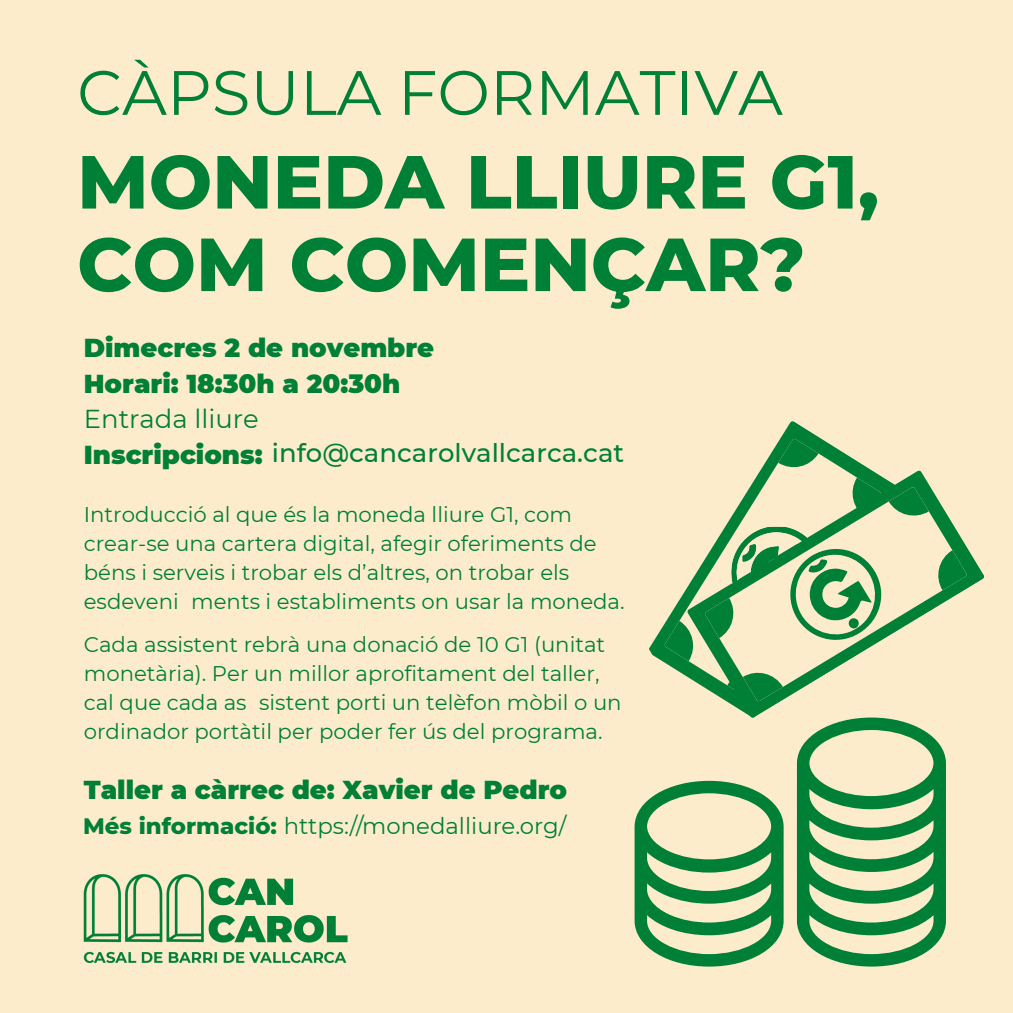
<style>
.page{position:relative;width:1013px;height:1013px;background:#fff}
.page>*{position:absolute;margin:0;border:0;box-sizing:border-box;transform-origin:0 0}
.t1{font:800 75px/82.5px "Montserrat";color:#008037}
.t2{font:62.5px "Montserrat";color:#008037}
.t3{font:900 25.88px/35.6px "Montserrat";color:#008037}
.t4{font:500 25.88px/33.5px "Montserrat";color:#008037}
.t5{font:22.75px "Montserrat";color:#008037}
.t6{font:21.25px/29.1px "Montserrat";color:#008037}
.s1{font-weight:400}
.s2{font-weight:900}
.s3{font-weight:800}
</style>
<div class="page">
<div style="left:0;top:0;width:1012px;height:1012px;background:#fdeccc"></div>
<svg style="left:634px;top:718px;width:312px;height:248px"></svg>
<svg style="left:649px;top:421px;width:171px;height:241px"></svg>
<svg style="left:664px;top:438px;width:207px;height:239px"></svg>
<svg style="left:664px;top:621px;width:23px;height:40px"></svg>
<svg style="left:778px;top:438px;width:40px;height:32px"></svg>
<svg style="left:687px;top:470px;width:297px;height:248px"></svg>
<svg style="left:704px;top:487px;width:262px;height:214px"></svg>
<svg style="left:727px;top:667px;width:56px;height:34px"></svg>
<svg style="left:934px;top:550px;width:32px;height:40px"></svg>
<svg style="left:704px;top:477px;width:224px;height:170px"></svg>
<img style="left:731px;top:527px;width:80px;height:58px">
<img style="left:83px;top:874px;width:265px;height:90px">
<h2 class="t2" style="left:77px;top:50px;width:707px">CÀPSULA FORMATIVA</h2>
<h1 class="t1" style="left:77px;top:136px;width:803px">MONEDA LLIURE G1,<br>COM COMENÇAR?</h1>
<p class="t3" style="left:84px;top:328px;width:352px">Dimecres 2 de novembre<br>Horari: 18:30h a 20:30h</p>
<p class="t4" style="left:84px;top:401px;width:542px"><span class="s1">Entrada lliure<br></span><span class="s2">Inscripcions:</span> info@cancarolvallcarca.cat</p>
<p class="t6" style="left:84px;top:499px;width:542px">Introducció al que és la moneda lliure G1, com crear-se una cartera digital, afegir oferiments de béns i serveis i trobar els d’altres, on trobar els esdeveni ments i establiments on usar la moneda.</p>
<p class="t6" style="left:84px;top:629px;width:539px">Cada assistent rebrà una donació de 10 G1 (unitat monetària). Per un millor aprofitament del taller, cal que cada as sistent porti un telèfon mòbil o un ordinador portàtil per poder fer ús del programa.</p>
<p class="t3" style="left:84px;top:770px;width:485px">Taller a càrrec de: Xavier de Pedro</p>
<p class="t5" style="left:83px;top:810px;width:484px"><span class="s3">Més informació:</span> https://monedalliure.org/</p>
</div>
